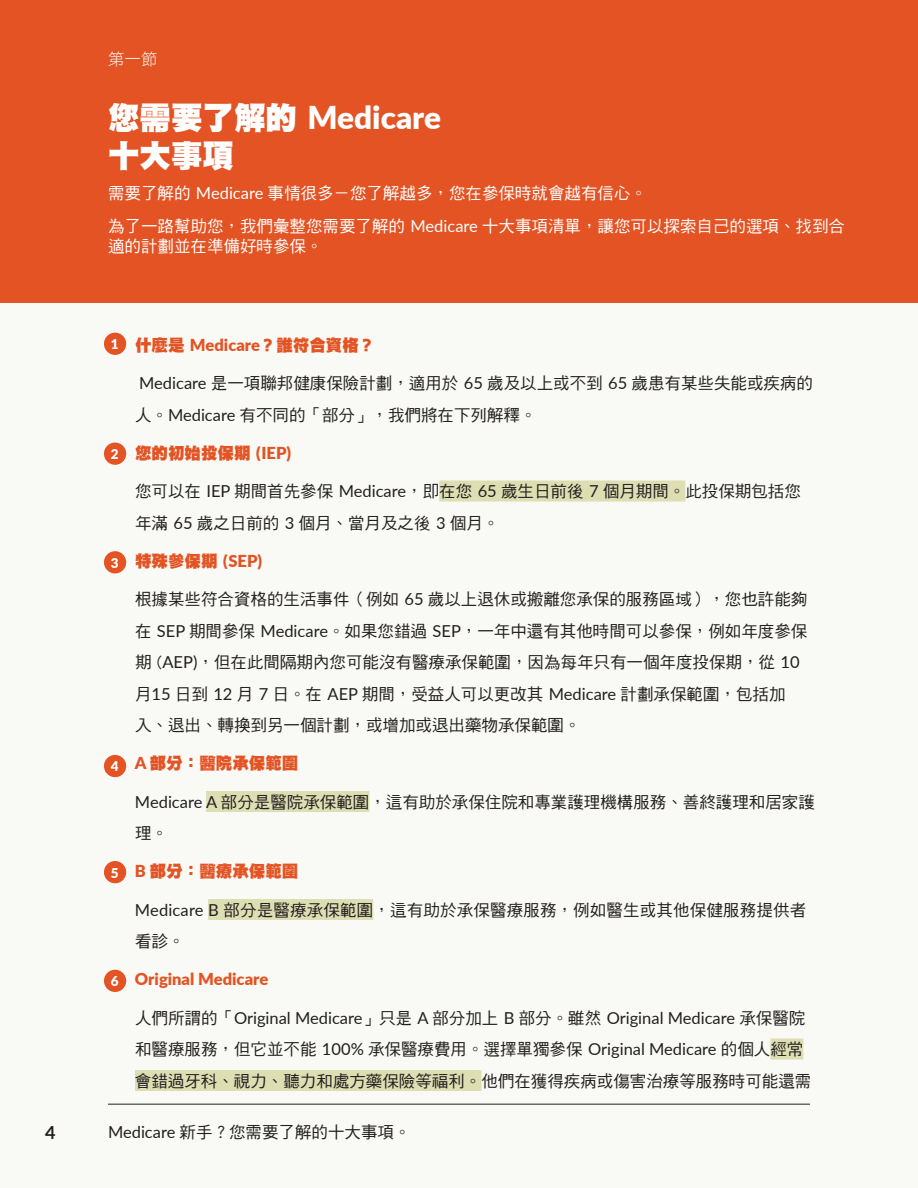
<style>
.page{position:relative;width:918px;height:1188px;background:#f9faf5}
.page>*{position:absolute;margin:0;border:0;box-sizing:border-box;transform-origin:0 0}
.t1{font:31.5px/37.8px "DF Hei Std W12";color:#fff}
.t2{font:700 18px "Lato";color:#231f20}
.t3{font:16.5px/31.5px "DF Hei Std W5";color:#231f20}
.t4{font:16.5px/19.8px "DF Hei Std W5";color:#fff}
.t5{font:16.5px "DF Hei Std W12";color:#e35324}
.t6{font:900 16.5px "Lato";color:#e35324}
.t7{font:16.5px "DF Hei Std W3";color:#fff}
.t8{font:900 13.5px "Lato";color:#fff}
.s1{font-family:"Lato";font-weight:900}
.s2{font-family:"Lato"}
</style>
<div class="page">
<hr style="left:108px;top:1104px;width:702px;height:1px;background:#231f20">
<div style="left:0;top:0;width:918px;height:302px;background:#e35324"></div>
<div style="left:439px;top:481px;width:246px;height:21px;background:#dedeb3"></div>
<div style="left:206px;top:791px;width:163px;height:21px;background:#dedeb3"></div>
<div style="left:208px;top:899px;width:165px;height:21px;background:#dedeb3"></div>
<div style="left:770px;top:1039px;width:33px;height:21px;background:#dedeb3"></div>
<div style="left:135px;top:1070px;width:347px;height:21px;background:#dedeb3"></div>
<div style="left:104px;top:333px;width:22px;height:22px;background:#e35324;border-radius:50%"></div>
<div style="left:104px;top:443px;width:22px;height:22px;background:#e35324;border-radius:50%"></div>
<div style="left:104px;top:551px;width:22px;height:22px;background:#e35324;border-radius:50%"></div>
<div style="left:104px;top:755px;width:22px;height:22px;background:#e35324;border-radius:50%"></div>
<div style="left:104px;top:861px;width:22px;height:22px;background:#e35324;border-radius:50%"></div>
<div style="left:104px;top:970px;width:22px;height:22px;background:#e35324;border-radius:50%"></div>
<p class="t7" style="left:108px;top:50px;width:51px">第一節</p>
<p class="t1" style="left:108px;top:98px;width:335px">您需要了解的 <span class="s1">Medicare</span>十大事項</p>
<p class="t4" style="left:108px;top:183px;width:541px">需要了解的 <span class="s2">Medicare</span> 事情很多－您了解越多，您在參保時就會越有信心。</p>
<p class="t4" style="left:108px;top:216px;width:739px">為了一路幫助您，我們彙整您需要了解的 <span class="s2">Medicare</span> 十大事項清單，讓您可以探索自己的選項、找到合適的計劃並在準備好時參保。</p>
<p class="t8" style="left:111px;top:334px;width:9px">1</p>
<p class="t8" style="left:111px;top:444px;width:9px">2</p>
<p class="t8" style="left:111px;top:553px;width:9px">3</p>
<p class="t8" style="left:111px;top:756px;width:9px">4</p>
<p class="t8" style="left:111px;top:863px;width:9px">5</p>
<p class="t8" style="left:111px;top:971px;width:9px">6</p>
<p class="t5" style="left:135px;top:336px;width:242px">什麼是 <span class="s1">Medicare</span>？誰符合資格？</p>
<p class="t3" style="left:135px;top:367px;width:680px"><span class="s2">Medicare</span> 是一項聯邦健康保險計劃，適用於 <span class="s2">65</span> 歲及以上或不到 <span class="s2">65</span> 歲患有某些失能或疾病的人。<span class="s2">Medicare</span> 有不同的「部分」，我們將在下列解釋。</p>
<p class="t5" style="left:135px;top:444px;width:158px">您的初始投保期 (<span class="s1">IEP)</span></p>
<p class="t3" style="left:135px;top:475px;width:667px">您可以在 <span class="s2">IEP</span> 期間首先參保 <span class="s2">Medicare</span>，即在您 <span class="s2">65</span> 歲生日前後 <span class="s2">7</span> 個月期間。此投保期包括您年滿 <span class="s2">65</span> 歲之日前的 <span class="s2">3</span> 個月、當月及之後 <span class="s2">3</span> 個月。</p>
<p class="t5" style="left:135px;top:552px;width:129px">特殊參保期 (<span class="s1">SEP)</span></p>
<p class="t3" style="left:135px;top:583px;width:674px">根據某些符合資格的生活事件（例如 <span class="s2">65</span> 歲以上退休或搬離您承保的服務區域），您也許能夠在 <span class="s2">SEP</span> 期間參保 <span class="s2">Medicare</span>。如果您錯過 <span class="s2">SEP</span>，一年中還有其他時間可以參保，例如年度參保期 (<span class="s2">AEP)</span>，但在此間隔期內您可能沒有醫療承保範圍，因為每年只有一個年度投保期，從 <span class="s2">10</span>月<span class="s2">15</span> 日到 <span class="s2">12</span> 月 <span class="s2">7</span> 日。在 <span class="s2">AEP</span> 期間，受益人可以更改其 <span class="s2">Medicare</span> 計劃承保範圍，包括加<br>入、退出、轉換到另一個計劃，或增加或退出藥物承保範圍。</p>
<p class="t5" style="left:135px;top:754px;width:165px"><span class="s1">A</span> 部分：醫院承保範圍</p>
<p class="t3" style="left:135px;top:786px;width:681px"><span class="s2">Medicare A</span> 部分是醫院承保範圍，這有助於承保住院和專業護理機構服務、善終護理和居家護理。</p>
<p class="t5" style="left:135px;top:862px;width:165px"><span class="s1">B</span> 部分：醫療承保範圍</p>
<p class="t3" style="left:135px;top:894px;width:673px"><span class="s2">Medicare B</span> 部分是醫療承保範圍，這有助於承保醫療服務，例如醫生或其他保健服務提供者看診。</p>
<p class="t6" style="left:135px;top:967px;width:135px">Original Medicare</p>
<p class="t3" style="left:135px;top:1002px;width:678px">人們所謂的「<span class="s2">Original Medicare</span>」只是 <span class="s2">A</span> 部分加上 <span class="s2">B</span> 部分。雖然 <span class="s2">Original Medicare</span> 承保醫院和醫療服務，但它並不能 <span class="s2">100%</span> 承保醫療費用。選擇單獨參保 <span class="s2">Original Medicare</span> 的個人經常會錯過牙科、視力、聽力和處方藥保險等福利。他們在獲得疾病或傷害治療等服務時可能還需</p>
<p class="t2" style="left:45px;top:1120px;width:12px">4</p>
<p class="t3" style="left:108px;top:1116px;width:304px"><span class="s2">Medicare</span> 新手？您需要了解的十大事項。</p>
</div>
